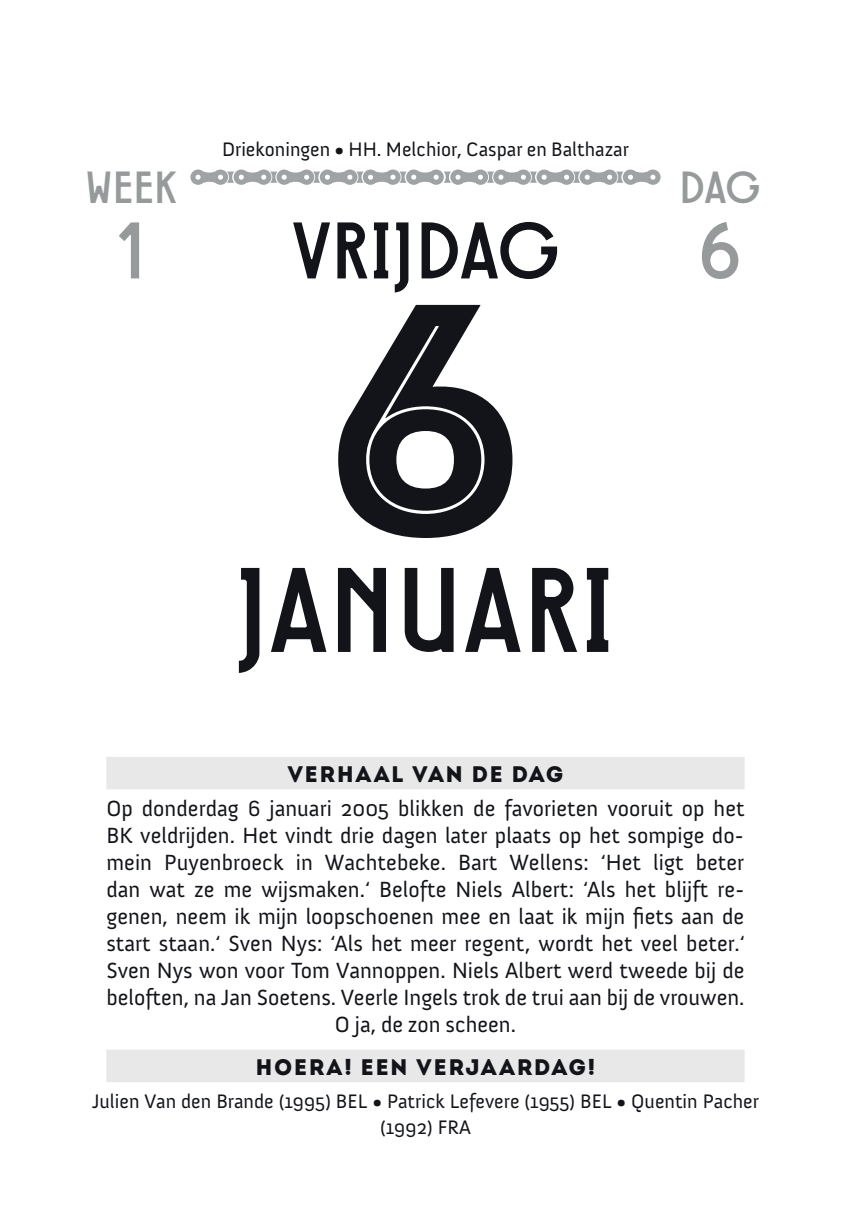
<style>
.page{position:relative;width:851px;height:1205px;background:#fff}
.page>*{position:absolute;margin:0;border:0;box-sizing:border-box;transform-origin:0 0}
.t1{font:325px "Intro Inline";color:#121419}
.t2{font:600 120px "Neue Droschke";color:#121419}
.t3{font:600 80px "Neue Droschke";letter-spacing:-.005em;color:#121419}
.t4{font:600 80px "Neue Droschke";color:#979a9b}
.t5{font:600 45px "Neue Droschke";color:#979a9b}
.t6{font:22.5px/27px "Anivers";color:#121419;text-align:center}
.t7{font:22.5px "Intro";letter-spacing:.065em;color:#121419}
.t8{font:20px/26.2px "Anivers";color:#121419;text-align:center}
</style>
<div class="page">
<svg style="left:190px;top:169px;width:470px;height:16px"></svg>
<div style="left:106px;top:757px;width:638px;height:32px;background:#e8e8e9"></div>
<div style="left:106px;top:1049px;width:638px;height:33px;background:#e8e8e9"></div>
<h3 class="t5" style="left:85px;top:163px;width:93px">WEEK</h3>
<h3 class="t4" style="left:117px;top:206px;width:29px">1</h3>
<p class="t8" style="left:222px;top:136px;width:408px">Driekoningen • HH. Melchior, Caspar en Balthazar</p>
<h3 class="t5" style="left:679px;top:163px;width:83px">DAG</h3>
<h3 class="t3" style="left:291px;top:206px;width:269px">VRIJDAG</h3>
<h3 class="t4" style="left:698px;top:206px;width:44px">6</h3>
<h1 class="t1" style="left:325px;top:226px;width:202px">6</h1>
<h2 class="t2" style="left:236px;top:544px;width:380px">JANUARI</h2>
<p class="t7" style="left:287px;top:760px;width:277px">VERHAAL VAN DE DAG</p>
<p class="t6" style="left:106px;top:795px;width:639px">Op donderdag 6 januari 2005 blikken de favorieten vooruit op het BK veldrijden. Het vindt drie dagen later plaats op het sompige do&shy;mein Puyenbroeck in Wachtebeke. Bart Wellens: ‘Het ligt beter dan wat ze me wijsmaken.‘ Belofte Niels Albert: ‘Als het blijft re&shy;genen, neem ik mijn loopschoenen mee en laat ik mijn fiets aan de start staan.‘ Sven Nys: ‘Als het meer regent, wordt het veel beter.‘ Sven Nys won voor Tom Vannoppen. Niels Albert werd tweede bij de beloften, na Jan Soetens. Veerle Ingels trok de trui aan bij de vrouwen.<br>O ja, de zon scheen.</p>
<p class="t7" style="left:255px;top:1053px;width:341px">HOERA! EEN VERJAARDAG!</p>
<p class="t8" style="left:92px;top:1088px;width:668px">Julien Van den Brande (1995) BEL • Patrick Lefevere (1955) BEL • Quentin Pacher (1992) FRA</p>
</div>
